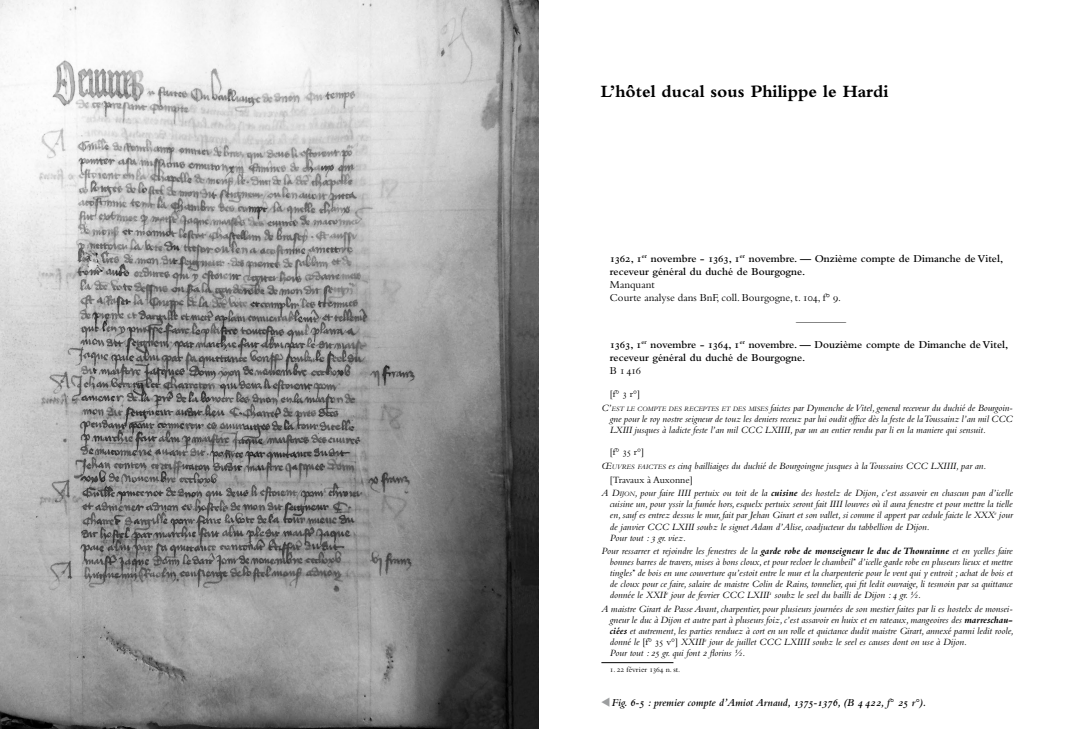
<style>
.page{position:relative;width:1078px;height:729px;background:#fff}
.page>*{position:absolute;margin:0;border:0;box-sizing:border-box;transform-origin:0 0}
.t1{font:700 18px "Bembo Std";color:#000}
.t2{font:600 11px/13px "Bembo Std";color:#000}
.t3{font:italic 600 11px "Bembo Std";color:#000}
.t4{font:11px/13px "Bembo Std";color:#000}
.t5{font:italic 10px/11px "Bembo Std";color:#000}
.t6{font:10px "Bembo Std";color:#000}
.t7{font:8px "Bembo Std";letter-spacing:-.01em;color:#000}
.s1{font-style:normal}
.s2{font-style:inherit}
.s3{font-size:7px}
.s4{font-weight:700}
.s5{color:#9c9e9f}
</style>
<div class="page">
<hr style="left:601px;top:662px;width:72px;height:1px;background:#000">
<img style="left:0;top:0;width:538px;height:729px">
<h1 class="t1" style="left:600px;top:81px;width:289px">L’hôtel ducal sous Philippe le Hardi</h1>
<p class="t2" style="left:609px;top:252px;width:394px">1362, 1<sup>er</sup> novembre - 1363, 1<sup>er</sup> novembre. — Onzième compte de Dimanche de Vitel, receveur général du duché de Bourgogne.</p>
<p class="t4" style="left:609px;top:278px;width:231px">Manquant<br>Courte analyse dans BnF, coll. Bourgogne, t. 104, f° 9.</p>
<p class="t6" style="left:796px;top:316px;width:51px">—————</p>
<p class="t2" style="left:609px;top:338px;width:400px">1363, 1<sup>er</sup> novembre - 1364, 1<sup>er</sup> novembre. — Douzième compte de Dimanche de Vitel, receveur général du duché de Bourgogne.</p>
<p class="t4" style="left:609px;top:364px;width:33px">B 1 416</p>
<p class="t5" style="left:601px;top:387px;width:413px;line-height:13.8px;text-indent:9px"><span class="s1">[f° 3 r°]<br></span><span class="s2">C’</span><span class="s3">EST LE COMPTE DES RECEPTES ET DES MISES</span> faictes par Dymenche de Vitel, general receveur du duchié de Bourgoin-</p>
<p class="t5" style="left:609px;top:413px;width:404px">gne pour le roy nostre seigneur de touz les deniers receuz par lui oudit office dès la feste de la Toussainz l’an mil CCC<br>LXIII jusques à ladicte feste l’an mil CCC LXIIII, par un an entier rendu par li en la maniere qui sensuit.</p>
<p class="t6" style="left:609px;top:446px;width:36px">[f° 35 r°]</p>
<p class="t5" style="left:601px;top:460px;width:384px"><span class="s2">Œ</span><span class="s3">UVRES FAICTES</span> es cinq bailliaiges du duchié de Bourgoingne jusques à la Toussains CCC LXIIII, par an.</p>
<p class="t6" style="left:609px;top:473px;width:84px">[Travaux à Auxonne]</p>
<p class="t5" style="left:601px;top:487px;width:413px"><span class="s2">A D</span><span class="s3">IJON</span>, pour faire IIII pertuix ou toit de la <span class="s4">cuisine</span> des hostelz de Dijon, c’est assavoir en chascun pan d’icelle</p>
<p class="t5" style="left:609px;top:498px;width:404px">cuisine un, pour yssir la fumée hors, esquelx pertuix seront fait IIII louvres où il aura fenestre et pour mettre la tielle en, sauf es entrez dessus le mur, fait par Jehan Girart et son vallet, si comme il appert par cedule faicte le XXX<sup>e</sup> jour de janvier CCC LXIII soubz le signet Adam d’Alise, coadjucteur du tabbellion de Dijon.<br>Pour tout : 3 gr. viez.</p>
<p class="t5" style="left:609px;top:545px;width:404px;text-align:justify;text-indent:-8px">Pour ressarrer et rejoindre les fenestres de la <span class="s4">garde robe de monseigneur le duc de Thourainne</span> et en ycelles faire bonnes barres de travers, mises à bons cloux, et pour recloer le chambeil<sup>*</sup> d’icelle garde robe en pluseurs lieux et mettre tingles<sup>*</sup> de bois en une couverture qu’estoit entre le mur et la charpenterie pour le vent qui y entroit ; achat de bois et de cloux pour ce faire, salaire de maistre Colin de Rains, tonnelier, qui fit ledit ouvraige, li tesmoin par sa quittance donnée le XXII<sup>e</sup> jour de fevrier CCC LXIII<sup>1</sup> soubz le seel du bailli de Dijon : 4 gr. ½.</p>
<p class="t5" style="left:609px;top:603px;width:405px;text-indent:-8px">A maistre Girart de Passe Avant, charpentier, pour plusieurs journées de son mestier faites par li es hostelx de monsei&shy;gneur le duc à Dijon et autre part à pluseurs foiz, c’est assavoir en huix et en rateaux, mangeoires des <span class="s4">marreschau&shy;ciées</span> et autrement, les parties renduez à cort en un rolle et quictance dudit maistre Girart, annexé parmi ledit roole, donné le <span class="s1">[f° 35 v°]</span> XXIII<sup>e</sup> jour de juillet CCC LXIIII soubz le seel es causes dont on use à Dijon.<br>Pour tout : 25 gr. qui font 2 florins ½.</p>
<p class="t7" style="left:609px;top:665px;width:71px">1. 22 février 1364 n. st.</p>
<p class="t3" style="left:600px;top:696px;width:327px"><span class="s5">▼</span>Fig. 6-5 : premier compte d’Amiot Arnaud, 1375-1376, (B 4 422, f° 25 r°).</p>
</div>
